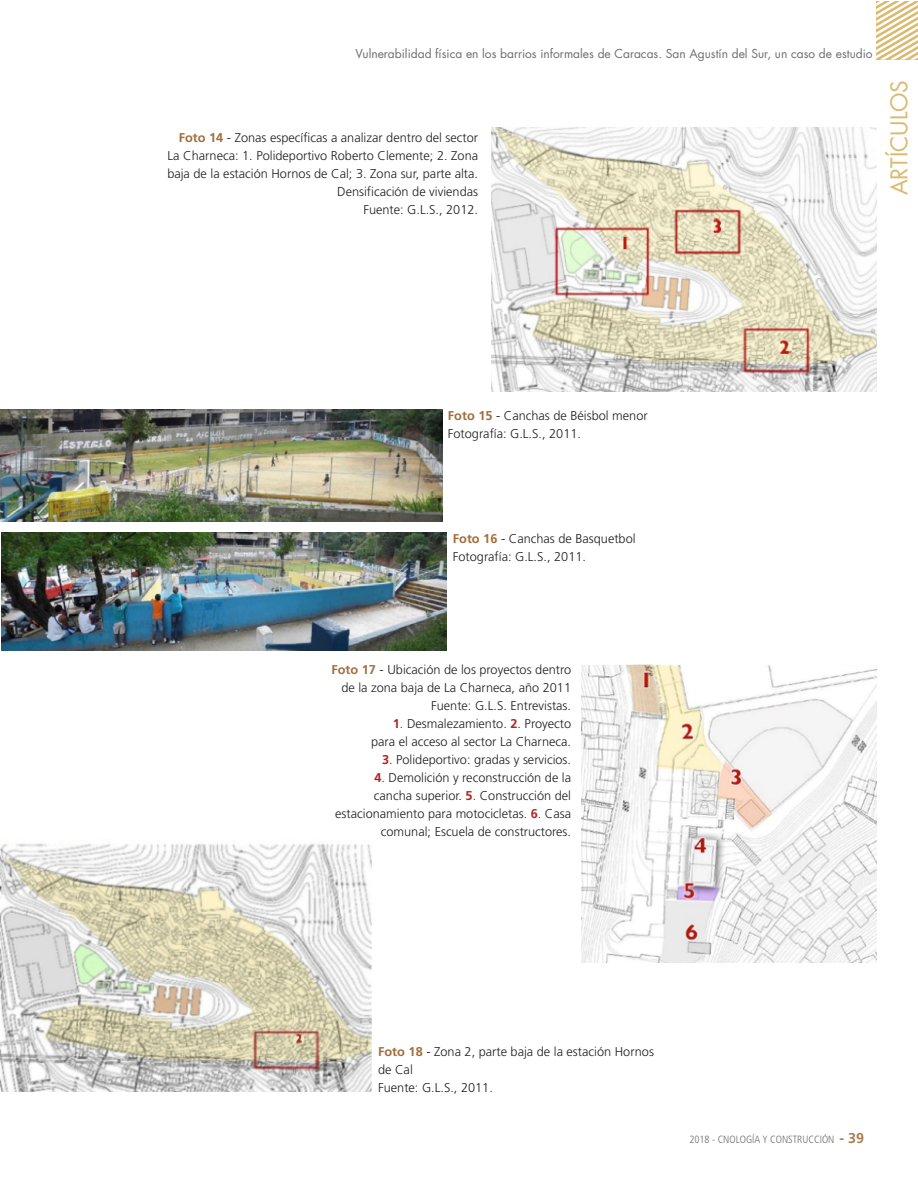
<style>
.page{position:relative;width:918px;height:1188px;background:#fff}
.page>*{position:absolute;margin:0;border:0;box-sizing:border-box;transform-origin:0 0}
.t1{font:22.5px "Futura";color:#dbb96f}
.REFERENCIAS_CUADROS{font:300 12.75px/18px "Frutiger";color:#231f20;text-align:right}
.Cabezales{font:12px "Futura";color:#6c6d70}
.t2{font:300 condensed 10.5px "Frutiger";color:#6c6d70}
.s1{font-weight:700;color:#a46d3c}
.s2{font-weight:700;color:#b22423}
.s3{font-weight:700;font-stretch:normal;font-size:14.25px;color:#ad7c4f}
</style>
<div class="page">
<svg style="left:876px;top:1px;width:42px;height:59px"></svg>
<img style="left:581px;top:664px;width:295px;height:299px">
<img style="left:491px;top:128px;width:385px;height:263px">
<img style="left:1px;top:410px;width:441px;height:111px">
<img style="left:1px;top:533px;width:446px;height:117px">
<img style="left:1px;top:843px;width:371px;height:249px">
<p class="Cabezales" style="left:356px;top:46px;width:519px">Vulnerabilidad física en los barrios informales de Caracas. San Agustín del Sur, un caso de estudio</p>
<p class="REFERENCIAS_CUADROS" style="left:167px;top:128px;width:312px"><span class="s1">Foto 14</span> - Zonas específicas a analizar dentro del sector La Charneca: 1. Polideportivo Roberto Clemente; 2. Zona baja de la estación Hornos de Cal; 3. Zona sur, parte alta.<br>Densificación de viviendas</p>
<p class="REFERENCIAS_CUADROS" style="left:363px;top:200px;width:116px">Fuente: G.L.S., 2012.</p>
<h1 class="t1" style="left:885px;top:195px;width:117px;rotate:-90deg">ARTÍCULOS</h1>
<p class="REFERENCIAS_CUADROS" style="left:448px;top:406px;width:201px"><span class="s1">Foto 15</span> - Canchas de Béisbol menor</p>
<p class="REFERENCIAS_CUADROS" style="left:448px;top:424px;width:135px">Fotografía: G.L.S., 2011.</p>
<p class="REFERENCIAS_CUADROS" style="left:453px;top:529px;width:184px"><span class="s1">Foto 16</span> - Canchas de Basquetbol</p>
<p class="REFERENCIAS_CUADROS" style="left:453px;top:547px;width:135px">Fotografía: G.L.S., 2011.</p>
<p class="REFERENCIAS_CUADROS" style="left:331px;top:661px;width:241px"><span class="s1">Foto 17</span> - Ubicación de los proyectos dentro de la zona baja de La Charneca, año 2011</p>
<p class="REFERENCIAS_CUADROS" style="left:431px;top:697px;width:142px">Fuente: G.L.S. Entrevistas.</p>
<p class="REFERENCIAS_CUADROS" style="left:371px;top:715px;width:201px"><span class="s2">1</span>. Desmalezamiento. <span class="s2">2</span>. Proyecto para el acceso al sector La Charneca.</p>
<p class="REFERENCIAS_CUADROS" style="left:382px;top:751px;width:191px"><span class="s2">3</span>. Polideportivo: gradas y servicios.</p>
<p class="REFERENCIAS_CUADROS" style="left:335px;top:769px;width:237px"><span class="s2">4</span>. Demolición y reconstrucción de la cancha superior. <span class="s2">5</span>. Construcción del estacionamiento para motocicletas. <span class="s2">6</span>. Casa comunal; Escuela de constructores.</p>
<p class="REFERENCIAS_CUADROS" style="left:378px;top:1042px;width:277px;text-align:left"><span class="s1">Foto 18</span> - Zona 2, parte baja de la estación Hornos de Cal</p>
<p class="REFERENCIAS_CUADROS" style="left:378px;top:1078px;width:116px">Fuente: G.L.S., 2011.</p>
<p class="t2" style="left:689px;top:1133px;width:176px">2018 - CNOLOGÍA Y CONSTRUCCIÓN <span class="s3">- 39</span></p>
</div>
